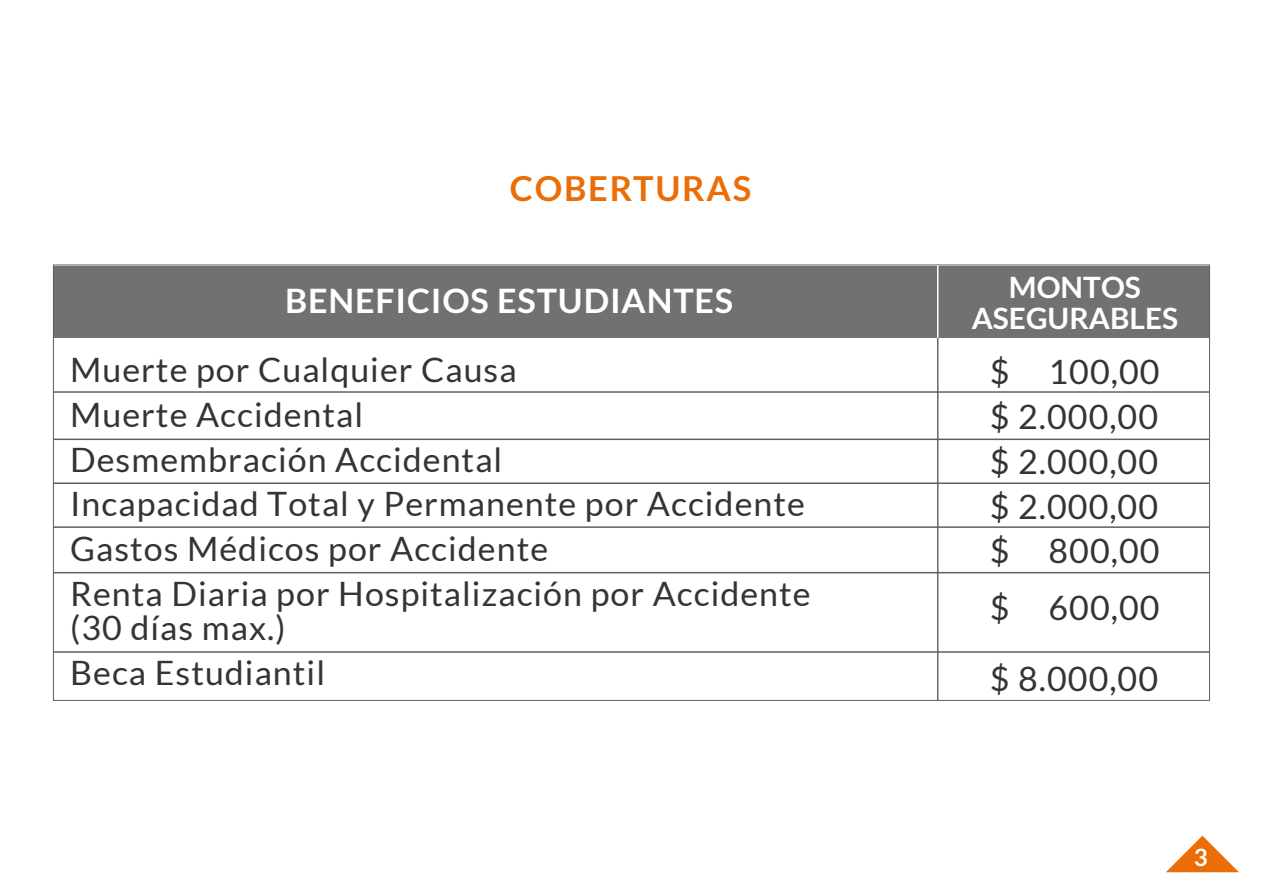
<style>
.page{position:relative;width:1263px;height:893px;background:#fff}
.page>*{position:absolute;margin:0;border:0;box-sizing:border-box;transform-origin:0 0}
.t1{font:700 34.5px "Lato";letter-spacing:.05em;color:#ea6d07}
.t2{font:700 33.75px "Lato";letter-spacing:.025em;color:#fff}
.t3{font:33.6px/44.7px "Lato";letter-spacing:.03em;color:#363236}
.t4{font:700 29.55px/31.3px "Lato";color:#fff;text-align:center}
.t5{font:700 24px "Lato";color:#fff}
</style>
<div class="page">
<svg style="left:1166px;top:836px;width:73px;height:36px"></svg>
<div style="left:53px;top:266px;width:1156px;height:72px;background:#727172"></div>
<div style="left:937px;top:264px;width:273px;height:437px;border:1px solid #605f5d"></div>
<hr style="left:53px;top:391px;width:1156px;height:2px;background:#605f5d">
<hr style="left:53px;top:439px;width:1156px;height:1px;background:#605f5d">
<hr style="left:53px;top:482px;width:1156px;height:2px;background:#605f5d">
<hr style="left:53px;top:526px;width:1156px;height:2px;background:#605f5d">
<hr style="left:53px;top:572px;width:1156px;height:1px;background:#605f5d">
<hr style="left:53px;top:651px;width:1156px;height:2px;background:#605f5d">
<hr style="left:937px;top:265px;width:1px;height:73px;background:#fff">
<p class="t1" style="left:510px;top:168px;width:243px">COBERTURAS</p>
<p class="t2" style="left:285px;top:281px;width:450px">BENEFICIOS ESTUDIANTES</p>
<p class="t3" style="left:70px;top:347px;width:742px">Muerte por Cualquier Causa<br>Muerte Accidental<br>Desmembración Accidental<br>Incapacidad Total y Permanente por Accidente<br>Gastos Médicos por Accidente<br>Renta Diaria por Hospitalización por Accidente</p>
<p class="t3" style="left:70px;top:606px;width:256px">(30 días max.)<br>Beca Estudiantil</p>
<p class="t4" style="left:972px;top:271px;width:208px">MONTOS<br>ASEGURABLES</p>
<p class="t3" style="left:990px;top:350px;width:171px;text-align:justify">$ 100,00 $ 2.000,00 $ 2.000,00 $ 2.000,00 $ 800,00</p>
<p class="t3" style="left:990px;top:573px;width:171px;line-height:70.5px">$ 600,00 $ 8.000,00</p>
<p class="t5" style="left:1194px;top:843px;width:15px">3</p>
</div>
